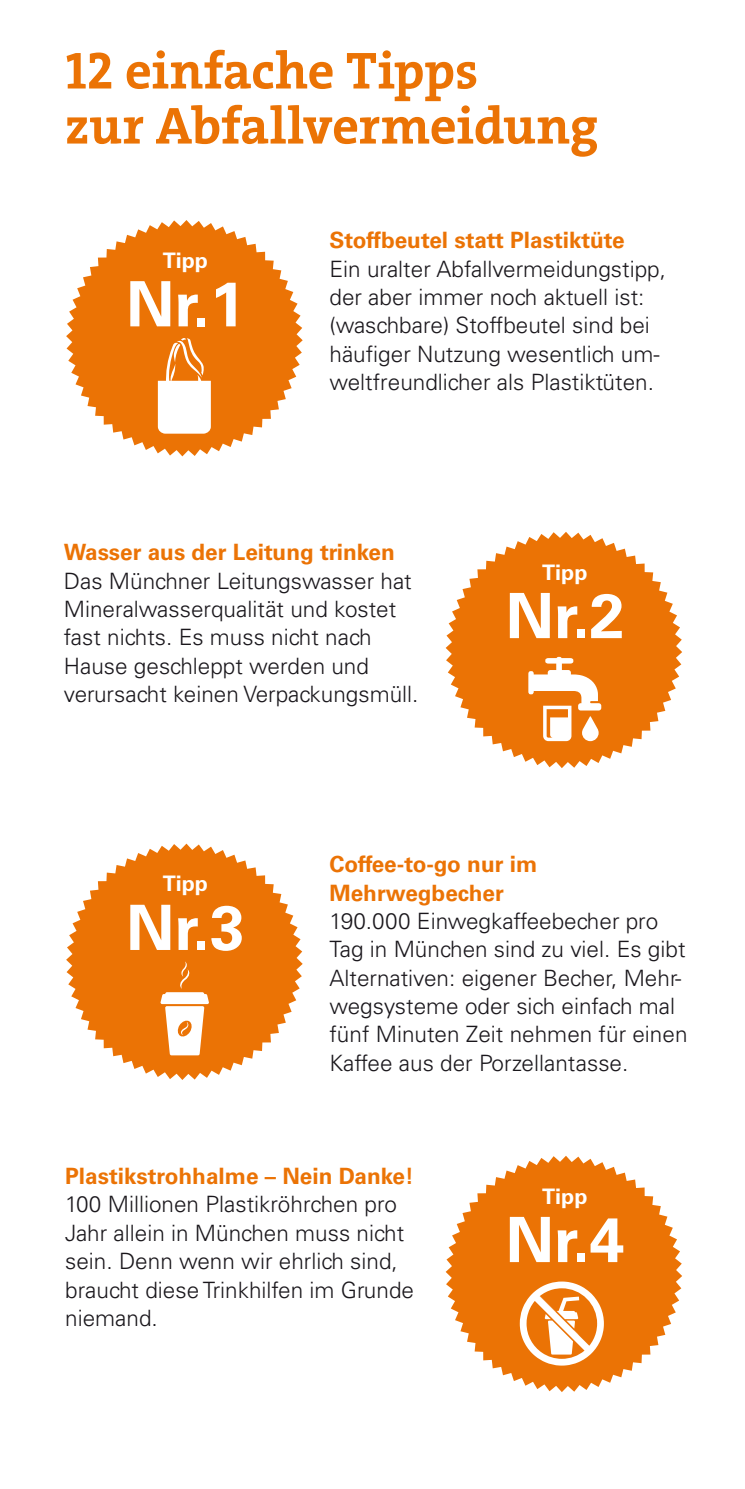
<style>
.page{position:relative;width:745px;height:1489px;background:#fff}
.page>*{position:absolute;margin:0;border:0;box-sizing:border-box;transform-origin:0 0}
.t1{font:700 62.5px "Univers LT Std";color:#fff}
.t2{font:52.5px/55px "The Serif HP7 Bld";letter-spacing:-.005em;color:#eb7305}
.t3{font:300 22.5px/28.2px "Univers LT Std";color:#1a171c}
.t4{font:700 22.5px/28.2px "Univers LT Std";color:#eb7305}
.t5{font:700 21.5px "Univers LT Std";color:#fff}
</style>
<div class="page">
<svg style="left:66px;top:220px;width:236px;height:236px;fill:#eb7305"></svg>
<svg style="left:158px;top:338px;width:53px;height:95px"></svg>
<svg style="left:445px;top:532px;width:236px;height:236px;fill:#eb7305"></svg>
<svg style="left:528px;top:657px;width:73px;height:84px"></svg>
<svg style="left:66px;top:843px;width:236px;height:236px;fill:#eb7305"></svg>
<svg style="left:160px;top:961px;width:49px;height:94px"></svg>
<svg style="left:445px;top:1156px;width:236px;height:235px;fill:#eb7305"></svg>
<svg style="left:519px;top:1281px;width:84px;height:84px"></svg>
<h2 class="t2" style="left:65px;top:43px;width:534px">12 einfache Tipps<br>zur Abfallvermeidung</h2>
<p class="t5" style="left:163px;top:248px;width:47px">Tipp</p>
<h1 class="t1" style="left:126px;top:268px;width:120px">Nr.1</h1>
<p class="t4" style="left:329px;top:226px;width:296px">Stoffbeutel statt Plastiktüte</p>
<p class="t3" style="left:329px;top:254px;width:338px">Ein uralter Abfallvermeidungstipp, der aber immer noch aktuell ist: (waschbare) Stoffbeutel sind bei häufiger Nutzung wesentlich um&shy;weltfreundlicher als Plastiktüten.</p>
<p class="t4" style="left:64px;top:538px;width:332px">Wasser aus der Leitung trinken</p>
<p class="t3" style="left:64px;top:566px;width:356px">Das Münchner Leitungswasser hat Mineralwasserqualität und kostet fast nichts. Es muss nicht nach Hause geschleppt werden und verursacht keinen Verpackungsmüll.</p>
<p class="t5" style="left:542px;top:559px;width:47px">Tipp</p>
<h1 class="t1" style="left:505px;top:579px;width:120px">Nr.2</h1>
<p class="t5" style="left:163px;top:871px;width:47px">Tipp</p>
<h1 class="t1" style="left:126px;top:891px;width:120px">Nr.3</h1>
<p class="t4" style="left:329px;top:850px;width:209px">Coffee-to-go nur im<br>Mehrwegbecher</p>
<p class="t3" style="left:329px;top:906px;width:359px">190.000 Einwegkaffeebecher pro Tag in München sind zu viel. Es gibt Alternativen: eigener Becher, Mehr&shy;wegsysteme oder sich einfach mal fünf Minuten Zeit nehmen für einen Kaffee aus der Porzellantasse.</p>
<p class="t4" style="left:65px;top:1162px;width:350px">Plastikstrohhalme – Nein Danke!</p>
<p class="t3" style="left:65px;top:1190px;width:350px">100 Millionen Plastikröhrchen pro<br>Jahr allein in München muss nicht sein. Denn wenn wir ehrlich sind, braucht diese Trinkhilfen im Grunde niemand.</p>
<p class="t5" style="left:542px;top:1183px;width:47px">Tipp</p>
<h1 class="t1" style="left:505px;top:1203px;width:120px">Nr.4</h1>
</div>
